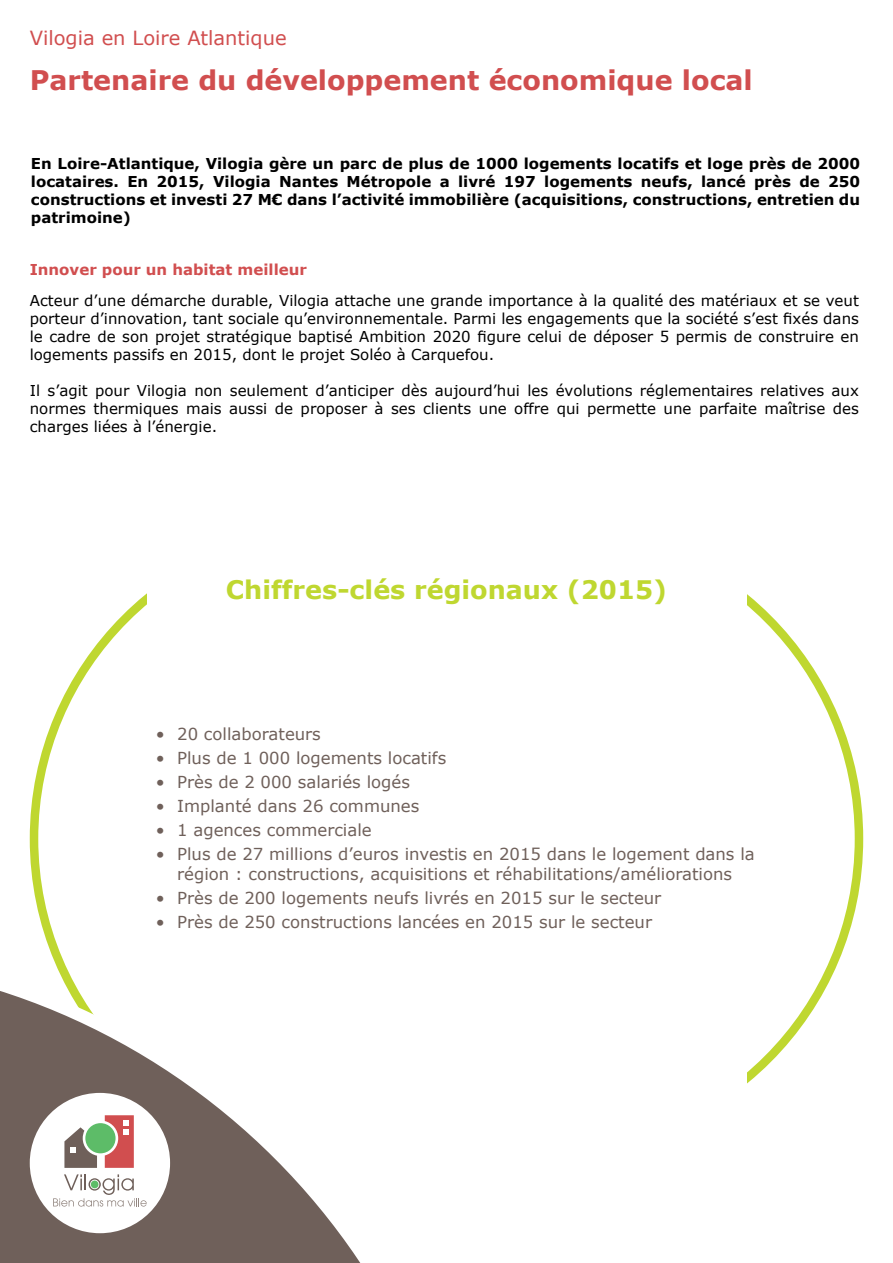
<style>
.page{position:relative;width:893px;height:1263px;background:#fff}
.page>*{position:absolute;margin:0;border:0;box-sizing:border-box;transform-origin:0 0}
.t1{font:700 27px "Verdana";color:#d14e4f}
.t2{font:700 25.5px "Verdana";color:#bfd730}
.t3{font:19.5px "Verdana";color:#d14e4f}
.t4{font:16.5px/19.8px "Verdana";color:#6f605a;text-align:center}
.t5{font:15px/18px "Verdana";color:#000;text-align:justify}
.t6{font:700 15px/18px "Verdana";color:#000;text-align:justify}
.t7{font:700 15px "Verdana";color:#d14e4f}
</style>
<div class="page">
<svg style="left:0;top:946px;width:361px;height:317px"></svg>
<div style="left:30px;top:1093px;width:140px;height:140px;background:#fff;border-radius:50%"></div>
<svg style="left:64px;top:1127px;width:33px;height:41px"></svg>
<svg style="left:53px;top:1174px;width:94px;height:32px"></svg>
<div style="left:91px;top:1180px;width:7px;height:8px;background:#5dbc68;border-radius:50%"></div>
<svg style="left:105px;top:1115px;width:29px;height:53px"></svg>
<div style="left:85px;top:1123px;width:31px;height:30px;background:#5dbc68;border-radius:50%"></div>
<h3 class="t3" style="left:30px;top:24px;width:258px">Vilogia en Loire Atlantique</h3>
<h1 class="t1" style="left:30px;top:61px;width:725px">Partenaire du développement économique local</h1>
<p class="t6" style="left:31px;top:154px;width:831px">En Loire-Atlantique, Vilogia gère un parc de plus de 1000 logements locatifs et loge près de 2000 locataires. En 2015, Vilogia Nantes Métropole a livré 197 logements neufs, lancé près de 250 constructions et investi 27 M€ dans l’activité immobilière (acquisitions, constructions, entretien du patrimoine)</p>
<p class="t7" style="left:30px;top:259px;width:279px">Innover pour un habitat meilleur</p>
<p class="t5" style="left:30px;top:291px;width:831px">Acteur d’une démarche durable, Vilogia attache une grande importance à la qualité des matériaux et se veut porteur d’innovation, tant sociale qu’environnementale. Parmi les engagements que la société s’est fixés dans le cadre de son projet stratégique baptisé Ambition 2020 figure celui de déposer 5 permis de construire en logements passifs en 2015, dont le projet Soléo à Carquefou.</p>
<p class="t5" style="left:30px;top:381px;width:831px">Il s’agit pour Vilogia non seulement d’anticiper dès aujourd’hui les évolutions réglementaires relatives aux normes thermiques mais aussi de proposer à ses clients une offre qui permette une parfaite maîtrise des charges liées à l’énergie.</p>
<h2 class="t2" style="left:226px;top:572px;width:443px">Chiffres-clés régionaux (2015)</h2>
<p class="t4" style="left:156px;top:724px;width:166px">• 20 collaborateurs</p>
<p class="t4" style="left:156px;top:748px;width:292px">• Plus de 1 000 logements locatifs</p>
<p class="t4" style="left:156px;top:772px;width:256px">• Près de 2 000 salariés logés</p>
<p class="t4" style="left:156px;top:796px;width:265px">• Implanté dans 26 communes</p>
<p class="t4" style="left:156px;top:820px;width:217px">• 1 agences commerciale</p>
<p class="t4" style="left:156px;top:844px;width:600px">• Plus de 27 millions d’euros investis en 2015 dans le logement dans la région : constructions, acquisitions et réhabilitations/améliorations</p>
<p class="t4" style="left:156px;top:888px;width:507px">• Près de 200 logements neufs livrés en 2015 sur le secteur</p>
<p class="t4" style="left:156px;top:912px;width:498px">• Près de 250 constructions lancées en 2015 sur le secteur</p>
</div>
